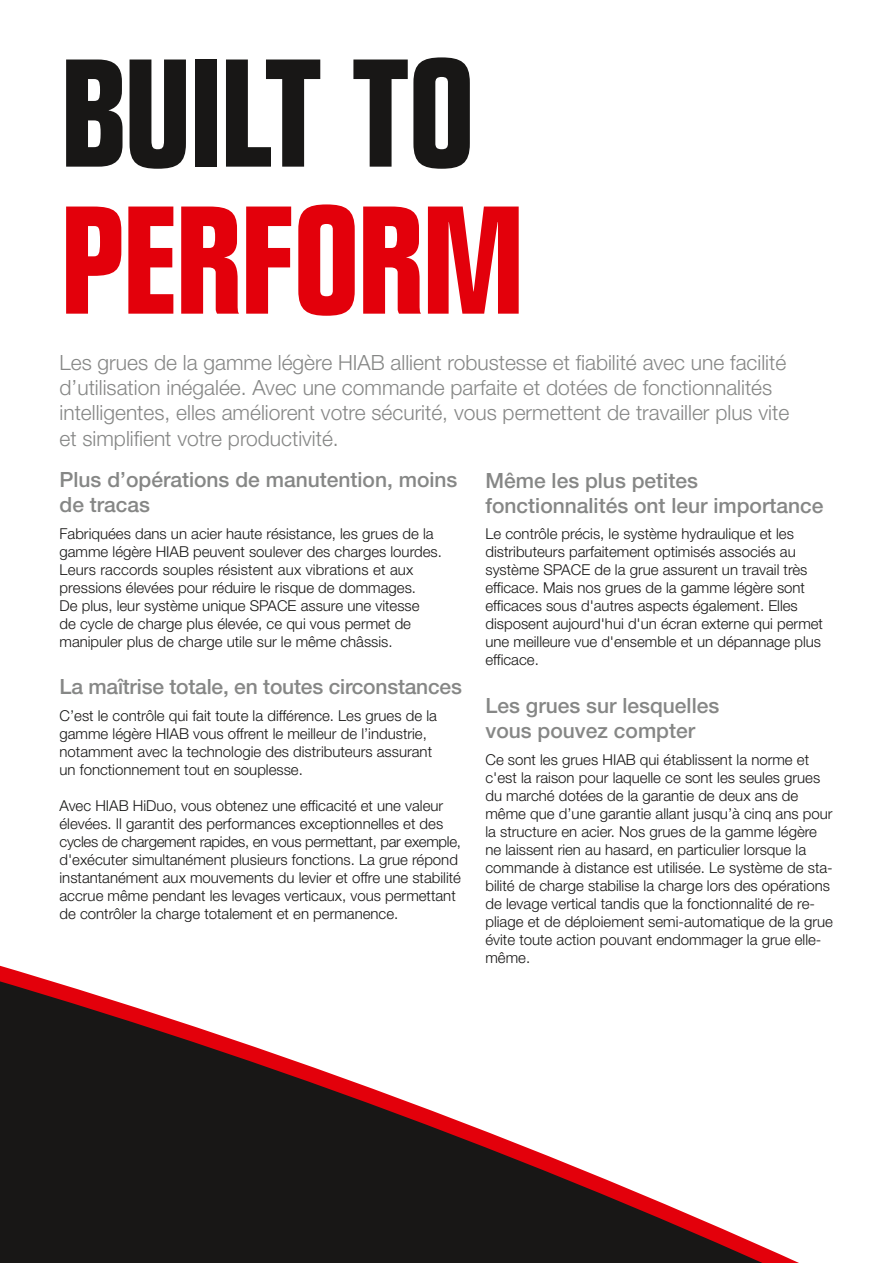
<style>
.page{position:relative;width:893px;height:1263px;background:#fff}
.page>*{position:absolute;margin:0;border:0;box-sizing:border-box;transform-origin:0 0}
.t1{font:700 condensed 150px "Folio Std";letter-spacing:-.025em;color:#181716}
.t2{font:700 condensed 150px "Folio Std";letter-spacing:-.01em;color:#e3000b}
.t3{font:300 21px/25.2px "Helvetica Neue LT Pro";color:#868786}
.t4{font:500 21px/25.2px "Helvetica Neue LT Std";color:#868786}
.t5{font:300 15px/18px "Helvetica Neue LT Pro";color:#181716}
</style>
<div class="page">
<svg style="left:0;top:965px;width:799px;height:298px"></svg>
<h1 class="t1" style="left:60px;top:31px;width:417px">BUILT TO</h1>
<h1 class="t2" style="left:60px;top:178px;width:467px">PERFORM</h1>
<p class="t3" style="left:60px;top:350px;width:731px">Les grues de la gamme légère HIAB allient robustesse et fiabilité avec une facilité d’utilisation inégalée. Avec une commande parfaite et dotées de fonctionnalités intelligentes, elles améliorent votre sécurité, vous permettent de travailler plus vite et simplifient votre productivité.</p>
<h2 class="t4" style="left:60px;top:467px;width:399px">Plus d’opérations de manutention, moins de tracas</h2>
<p class="t5" style="left:60px;top:524px;width:384px">Fabriquées dans un acier haute résistance, les grues de la gamme légère HIAB peuvent soulever des charges lourdes.<br>Leurs raccords souples résistent aux vibrations et aux pressions élevées pour réduire le risque de dommages.<br>De plus, leur système unique SPACE assure une vitesse<br>de cycle de charge plus élevée, ce qui vous permet de manipuler plus de charge utile sur le même châssis.</p>
<h2 class="t4" style="left:60px;top:674px;width:404px">La maîtrise totale, en toutes circonstances</h2>
<p class="t5" style="left:60px;top:706px;width:379px">C’est le contrôle qui fait toute la différence. Les grues de la gamme légère HIAB vous offrent le meilleur de l’industrie, notamment avec la technologie des distributeurs assurant un fonctionnement tout en souplesse.</p>
<p class="t5" style="left:60px;top:796px;width:403px">Avec HIAB HiDuo, vous obtenez une efficacité et une valeur élevées. Il garantit des performances exceptionnelles et des cycles de chargement rapides, en vous permettant, par exemple, d'exécuter simultanément plusieurs fonctions. La grue répond instantanément aux mouvements du levier et offre une stabilité accrue même pendant les levages verticaux, vous permettant de contrôler la charge totalement et en permanence.</p>
<h2 class="t4" style="left:485px;top:467px;width:340px">Même les plus petites fonctionnalités ont leur importance</h2>
<p class="t5" style="left:485px;top:525px;width:339px">Le contrôle précis, le système hydraulique et les distributeurs parfaitement optimisés associés au système SPACE de la grue assurent un travail très efficace. Mais nos grues de la gamme légère sont efficaces sous d'autres aspects également. Elles disposent aujourd'hui d'un écran externe qui permet une meilleure vue d'ensemble et un dépannage plus efficace.</p>
<h2 class="t4" style="left:485px;top:693px;width:235px">Les grues sur lesquelles vous pouvez compter</h2>
<p class="t5" style="left:485px;top:750px;width:349px">Ce sont les grues HIAB qui établissent la norme et c'est la raison pour laquelle ce sont les seules grues du marché dotées de la garantie de deux ans de même que d’une garantie allant jusqu’à cinq ans pour la structure en acier. Nos grues de la gamme légère ne laissent rien au hasard, en particulier lorsque la commande à distance est utilisée. Le système de sta&shy;bilité de charge stabilise la charge lors des opérations de levage vertical tandis que la fonctionnalité de re&shy;pliage et de déploiement semi-automatique de la grue évite toute action pouvant endommager la grue elle&shy;même.</p>
</div>
